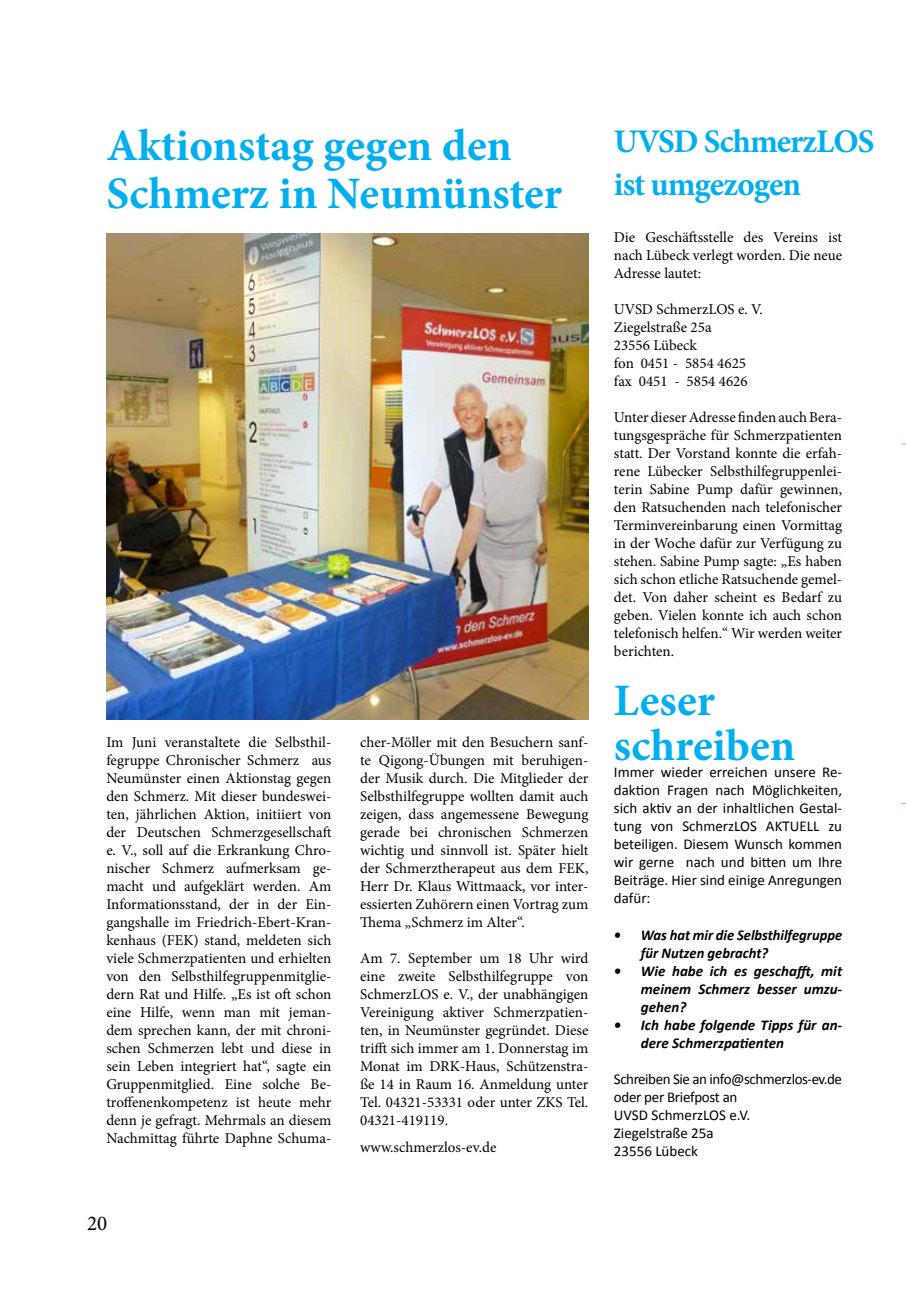
<style>
.page{position:relative;width:906px;height:1289px;background:#fff}
.page>*{position:absolute;margin:0;border:0;box-sizing:border-box;transform-origin:0 0}
.t1{font:700 45px/48px "Minion Pro";color:#00afef}
.t2{font:700 33px/43.2px "Minion Pro";letter-spacing:-.03em;color:#00afef}
.t3{font:21px "Minion Pro";color:#000}
.t4{font:15px/18px "Minion Pro";color:#000;text-align:justify}
.t5{font:15px/18px "Calibri";color:#000;text-align:justify}
.t6{font:italic 700 15px/18px "Calibri";color:#000}
.t7{font:15px/18px "Calibri";letter-spacing:-.02em;color:#000}
</style>
<div class="page">
<img style="left:106px;top:234px;width:482px;height:485px">
<h1 class="t1" style="left:106px;top:121px;width:457px">Aktionstag gegen den<br>Schmerz in Neumünster</h1>
<p class="t4" style="left:106px;top:733px;width:227px">Im Juni veranstaltete die Selbsthil&shy;fegruppe Chronischer Schmerz aus Neumünster einen Aktionstag gegen den Schmerz. Mit dieser bundeswei&shy;ten, jährlichen Aktion, initiiert von der Deutschen Schmerzgesellschaft e. V., soll auf die Erkrankung Chro&shy;nischer Schmerz aufmerksam ge&shy;macht und aufgeklärt werden. Am Informationsstand, der in der Ein&shy;gangshalle im Friedrich-Ebert-Kran&shy;kenhaus (FEK) stand, meldeten sich viele Schmerzpatienten und erhielten von den Selbsthilfegruppenmitglie&shy;dern Rat und Hilfe. „Es ist oft schon eine Hilfe, wenn man mit jeman&shy;dem sprechen kann, der mit chroni&shy;schen Schmerzen lebt und diese in sein Leben integriert hat“, sagte ein Gruppenmitglied. Eine solche Be&shy;troffenenkompetenz ist heute mehr denn je gefragt. Mehrmals an diesem Nachmittag führte Daphne Schuma-</p>
<p class="t4" style="left:360px;top:733px;width:230px">cher-Möller mit den Besuchern sanf&shy;te Qigong-Übungen mit beruhigen&shy;der Musik durch. Die Mitglieder der Selbsthilfegruppe wollten damit auch zeigen, dass angemessene Bewegung gerade bei chronischen Schmerzen wichtig und sinnvoll ist. Später hielt der Schmerztherapeut aus dem FEK, Herr Dr. Klaus Wittmaack, vor inter&shy;essierten Zuhörern einen Vortrag zum Thema „Schmerz im Alter“.</p>
<p class="t4" style="left:360px;top:949px;width:230px">Am 7. September um 18 Uhr wird eine zweite Selbsthilfegruppe von SchmerzLOS e. V., der unabhängigen Vereinigung aktiver Schmerzpatien&shy;ten, in Neumünster gegründet. Diese trifft sich immer am 1. Donnerstag im Monat im DRK-Haus, Schützenstra&shy;ße 14 in Raum 16. Anmeldung unter Tel. 04321-53331 oder unter ZKS Tel.<br>04321-419119.</p>
<p class="t4" style="left:360px;top:1138px;width:138px">www.schmerzlos-ev.de</p>
<h3 class="t3" style="left:87px;top:1208px;width:22px">20</h3>
<h2 class="t2" style="left:614px;top:119px;width:262px">UVSD SchmerzLOS ist umgezogen</h2>
<p class="t4" style="left:614px;top:228px;width:230px">Die Geschäftsstelle des Vereins ist nach Lübeck verlegt worden. Die neue Adresse lautet:</p>
<p class="t4" style="left:614px;top:300px;width:151px;text-align:left">UVSD SchmerzLOS e. V.<br>Ziegelstraße 25a<br>23556 Lübeck<br>fon 0451 - 5854 4625 fax 0451 - 5854 4626</p>
<p class="t4" style="left:614px;top:408px;width:230px">Unter dieser Adresse finden auch Bera&shy;tungsgespräche für Schmerzpatienten statt. Der Vorstand konnte die erfah&shy;rene Lübecker Selbsthilfegruppenlei&shy;terin Sabine Pump dafür gewinnen, den Ratsuchenden nach telefonischer Terminvereinbarung einen Vormittag in der Woche dafür zur Verfügung zu stehen. Sabine Pump sagte: „Es haben sich schon etliche Ratsuchende gemel&shy;det. Von daher scheint es Bedarf zu geben. Vielen konnte ich auch schon telefonisch helfen.“ Wir werden weiter berichten.</p>
<h1 class="t1" style="left:614px;top:677px;width:183px;line-height:45px">Leser schreiben</h1>
<p class="t5" style="left:614px;top:763px;width:230px">Immer wieder erreichen unsere Re&shy;daktion Fragen nach Möglichkeiten, sich aktiv an der inhaltlichen Gestal&shy;tung von SchmerzLOS AKTUELL zu beteiligen. Diesem Wunsch kommen wir gerne nach und bitten um Ihre Beiträge. Hier sind einige Anregungen dafür:</p>
<p class="t6" style="left:641px;top:925px;width:203px;text-indent:-27px">• Was hat mir die Selbsthilfegruppe für Nutzen gebracht?</p>
<p class="t6" style="left:641px;top:961px;width:203px;text-align:justify;text-indent:-27px">• Wie habe ich es geschafft, mit meinem Schmerz besser umzu&shy;gehen?</p>
<p class="t6" style="left:641px;top:1015px;width:203px;text-indent:-27px">• Ich habe folgende Tipps für an&shy;dere Schmerzpatienten</p>
<p class="t7" style="left:614px;top:1069px;width:229px">Schreiben Sie an info@schmerzlos-ev.de oder per Briefpost an<br>UVSD SchmerzLOS e.V.<br>Ziegelstraße 25a<br>23556 Lübeck</p>
</div>
